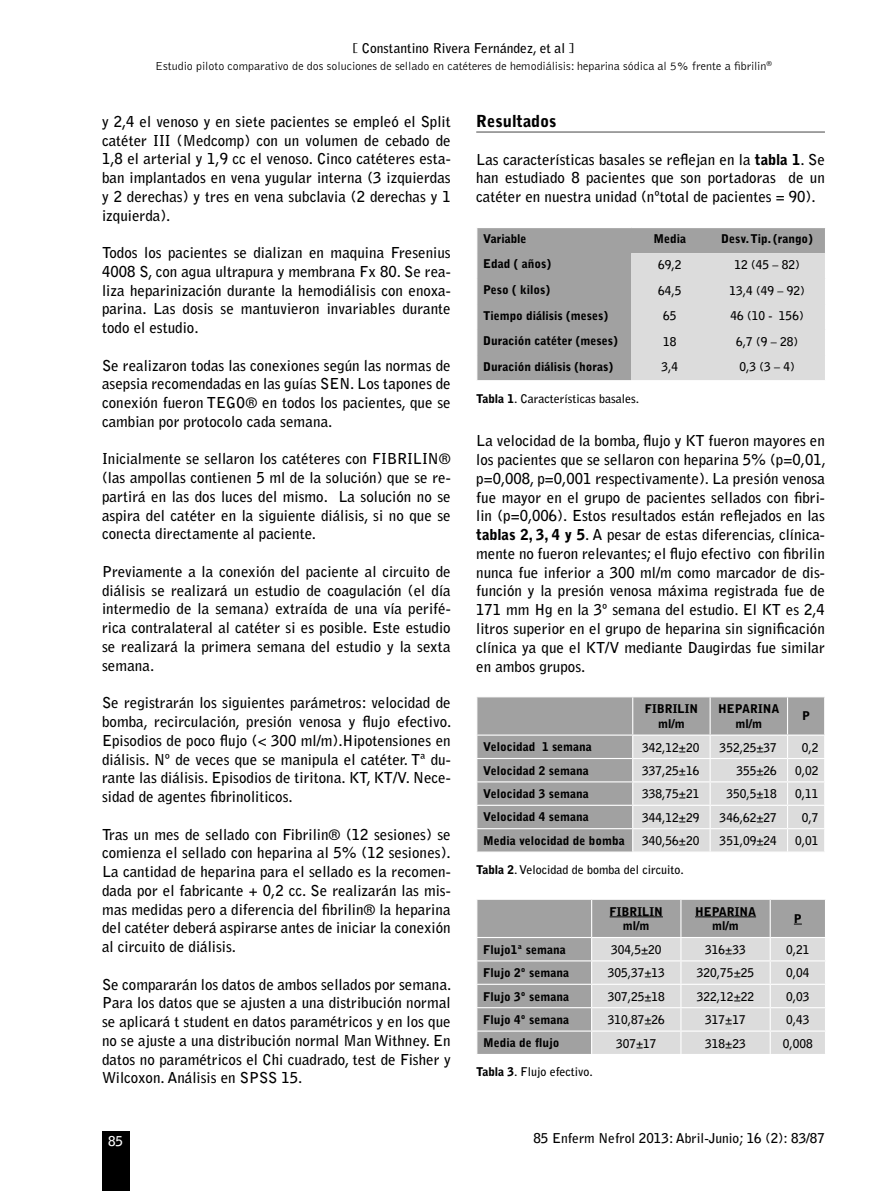
<style>
.page{position:relative;width:893px;height:1191px;background:#fff}
.page>*{position:absolute;margin:0;border:0;box-sizing:border-box;transform-origin:0 0}
.t1{font:900 16.5px "Bell Gothic";color:#000}
.t2{font:700 15px/18.8px "Bell Gothic";color:#000;text-align:justify}
.t3{font:700 13.5px "Bell Gothic";color:#000}
.t4{font:700 13.5px "Bell Gothic";color:#fff}
.t5{font:700 12px "Bell Gothic";color:#000}
.t6{font:900 12px/14.4px "Bell Gothic";color:#000;text-align:center}
.t7{font:300 12px "Bell Gothic";color:#000}
.s1{font-weight:900}
</style>
<div class="page">
<div style="left:102px;top:1131px;width:27px;height:60px;background:#000"></div>
<hr style="left:476px;top:131px;width:349px;height:2px;background:#5a5a5a">
<div style="left:477px;top:228px;width:154px;height:152px;background:#a1a1a1"></div>
<svg style="left:631px;top:228px;width:194px;height:152px;background:#d2d2d2"></svg>
<div style="left:477px;top:697px;width:347px;height:154px;background:#a1a1a1"></div>
<hr style="left:632px;top:697px;width:1px;height:37px;background:#fff">
<hr style="left:710px;top:697px;width:1px;height:37px;background:#fff">
<hr style="left:787px;top:697px;width:1px;height:37px;background:#fff">
<hr style="left:476px;top:734px;width:157px;height:1px;background:#fff">
<hr style="left:633px;top:734px;width:77px;height:1px;background:#fff">
<hr style="left:710px;top:734px;width:77px;height:1px;background:#fff">
<hr style="left:787px;top:734px;width:38px;height:1px;background:#fff">
<hr style="left:476px;top:758px;width:157px;height:1px;background:#fff">
<hr style="left:476px;top:781px;width:157px;height:1px;background:#fff">
<hr style="left:476px;top:804px;width:157px;height:2px;background:#fff">
<hr style="left:476px;top:828px;width:157px;height:1px;background:#fff">
<svg style="left:632px;top:735px;width:192px;height:116px;background:#dedede"></svg>
<svg style="left:477px;top:899px;width:348px;height:155px;background:#a3a3a3"></svg>
<hr style="left:591px;top:899px;width:1px;height:38px;background:#fff">
<hr style="left:680px;top:899px;width:1px;height:38px;background:#fff">
<hr style="left:770px;top:899px;width:1px;height:38px;background:#fff">
<hr style="left:476px;top:937px;width:116px;height:1px;background:#fff">
<hr style="left:476px;top:960px;width:116px;height:1px;background:#fff">
<hr style="left:476px;top:983px;width:116px;height:1px;background:#fff">
<hr style="left:476px;top:1007px;width:116px;height:1px;background:#fff">
<hr style="left:476px;top:1030px;width:116px;height:1px;background:#fff">
<svg style="left:591px;top:937px;width:234px;height:117px;background:#dedede"></svg>
<hr style="left:610px;top:916px;width:53px;height:1px;background:#000">
<hr style="left:695px;top:916px;width:61px;height:1px;background:#000">
<p class="t3" style="left:353px;top:43px;width:223px">[ Constantino Rivera Fernández, et al ]</p>
<p class="t7" style="left:155px;top:61px;width:618px">Estudio piloto comparativo de dos soluciones de sellado en catéteres de hemodiálisis: heparina sódica al 5% frente a fibrilin<sup>®</sup></p>
<p class="t2" style="left:102px;top:113px;width:350px">y 2,4 el venoso y en siete pacientes se empleó el Split catéter III (Medcomp) con un volumen de cebado de 1,8 el arterial y 1,9 cc el venoso. Cinco catéteres esta&shy;ban implantados en vena yugular interna (3 izquierdas y 2 derechas) y tres en vena subclavia (2 derechas y 1 izquierda).</p>
<p class="t2" style="left:102px;top:244px;width:350px">Todos los pacientes se dializan en maquina Fresenius 4008 S, con agua ultrapura y membrana Fx 80. Se rea&shy;liza heparinización durante la hemodiálisis con enoxa&shy;parina. Las dosis se mantuvieron invariables durante todo el estudio.</p>
<p class="t2" style="left:102px;top:357px;width:350px">Se realizaron todas las conexiones según las normas de asepsia recomendadas en las guías SEN. Los tapones de conexión fueron TEGO® en todos los pacientes, que se cambian por protocolo cada semana.</p>
<p class="t2" style="left:102px;top:451px;width:350px">Inicialmente se sellaron los catéteres con FIBRILIN® (las ampollas contienen 5 ml de la solución) que se re&shy;partirá en las dos luces del mismo. La solución no se aspira del catéter en la siguiente diálisis, si no que se conecta directamente al paciente.</p>
<p class="t2" style="left:102px;top:563px;width:350px">Previamente a la conexión del paciente al circuito de diálisis se realizará un estudio de coagulación (el día intermedio de la semana) extraída de una vía perifé&shy;rica contralateral al catéter si es posible. Este estudio se realizará la primera semana del estudio y la sexta semana.</p>
<p class="t2" style="left:102px;top:694px;width:351px">Se registrarán los siguientes parámetros: velocidad de bomba, recirculación, presión venosa y flujo efectivo.<br>Episodios de poco flujo (&lt; 300 ml/m).Hipotensiones en diálisis. Nº de veces que se manipula el catéter. Tª du&shy;rante las diálisis. Episodios de tiritona. KT, KT/V. Nece&shy;sidad de agentes fibrinoliticos.</p>
<p class="t2" style="left:102px;top:826px;width:350px">Tras un mes de sellado con Fibrilin® (12 sesiones) se comienza el sellado con heparina al 5% (12 sesiones).<br>La cantidad de heparina para el sellado es la recomen&shy;dada por el fabricante + 0,2 cc. Se realizarán las mis&shy;mas medidas pero a diferencia del fibrilin® la heparina del catéter deberá aspirarse antes de iniciar la conexión al circuito de diálisis.</p>
<p class="t2" style="left:102px;top:976px;width:351px">Se compararán los datos de ambos sellados por semana.<br>Para los datos que se ajusten a una distribución normal se aplicará t student en datos paramétricos y en los que no se ajuste a una distribución normal Man Withney. En datos no paramétricos el Chi cuadrado, test de Fisher y Wilcoxon. Análisis en SPSS 15.</p>
<p class="t1" style="left:476px;top:115px;width:82px">Resultados</p>
<p class="t2" style="left:476px;top:151px;width:350px">Las características basales se reflejan en la <span class="s1">tabla 1</span>. Se han estudiado 8 pacientes que son portadoras de un catéter en nuestra unidad (nºtotal de pacientes = 90).</p>
<p class="t6" style="left:483px;top:232px;width:45px">Variable</p>
<p class="t6" style="left:654px;top:232px;width:34px">Media</p>
<p class="t6" style="left:721px;top:232px;width:93px">Desv. Tip. (rango)</p>
<p class="t6" style="left:483px;top:258px;width:69px">Edad ( años)</p>
<p class="t5" style="left:658px;top:260px;width:25px">69,2</p>
<p class="t5" style="left:734px;top:260px;width:67px">12 (45 – 82)</p>
<p class="t6" style="left:483px;top:283px;width:69px">Peso ( kilos)</p>
<p class="t5" style="left:658px;top:285px;width:25px">64,5</p>
<p class="t5" style="left:729px;top:285px;width:77px">13,4 (49 – 92)</p>
<p class="t6" style="left:483px;top:309px;width:127px">Tiempo diálisis (meses)</p>
<p class="t5" style="left:663px;top:311px;width:15px">65</p>
<p class="t5" style="left:730px;top:311px;width:75px">46 (10 - 156)</p>
<p class="t6" style="left:483px;top:334px;width:136px">Duración catéter (meses)</p>
<p class="t5" style="left:663px;top:336px;width:15px">18</p>
<p class="t5" style="left:736px;top:336px;width:63px">6,7 (9 – 28)</p>
<p class="t6" style="left:483px;top:360px;width:131px">Duración diálisis (horas)</p>
<p class="t5" style="left:662px;top:362px;width:18px">3,4</p>
<p class="t5" style="left:739px;top:362px;width:57px">0,3 (3 – 4)</p>
<p class="t5" style="left:476px;top:393px;width:164px"><span class="s1">Tabla 1</span>. Características basales.</p>
<p class="t2" style="left:476px;top:433px;width:351px">La velocidad de la bomba, flujo y KT fueron mayores en los pacientes que se sellaron con heparina 5% (p=0,01, p=0,008, p=0,001 respectivamente). La presión venosa fue mayor en el grupo de pacientes sellados con fibri&shy;lin (p=0,006). Estos resultados están reflejados en las <span class="s1">tablas 2, 3, 4 y 5</span>. A pesar de estas diferencias, clínica&shy;mente no fueron relevantes; el flujo efectivo con fibrilin nunca fue inferior a 300 ml/m como marcador de dis&shy;función y la presión venosa máxima registrada fue de 171 mm Hg en la 3º semana del estudio. El KT es 2,4 litros superior en el grupo de heparina sin significación clínica ya que el KT/V mediante Daugirdas fue similar en ambos grupos.</p>
<p class="t6" style="left:645px;top:702px;width:55px">FIBRILIN ml/m</p>
<p class="t6" style="left:718px;top:702px;width:63px">HEPARINA ml/m</p>
<p class="t6" style="left:802px;top:710px;width:10px">P</p>
<p class="t6" style="left:483px;top:740px;width:110px">Velocidad 1 semana</p>
<p class="t5" style="left:642px;top:742px;width:59px">342,12±20</p>
<p class="t5" style="left:720px;top:742px;width:59px">352,25±37</p>
<p class="t5" style="left:802px;top:742px;width:18px">0,2</p>
<p class="t6" style="left:483px;top:764px;width:107px">Velocidad 2 semana</p>
<p class="t5" style="left:642px;top:766px;width:59px">337,25±16</p>
<p class="t5" style="left:736px;top:766px;width:42px">355±26</p>
<p class="t5" style="left:795px;top:766px;width:25px">0,02</p>
<p class="t6" style="left:483px;top:787px;width:107px">Velocidad 3 semana</p>
<p class="t5" style="left:642px;top:789px;width:59px">338,75±21</p>
<p class="t5" style="left:726px;top:789px;width:52px">350,5±18</p>
<p class="t5" style="left:795px;top:789px;width:25px">0,11</p>
<p class="t6" style="left:483px;top:811px;width:107px">Velocidad 4 semana</p>
<p class="t5" style="left:642px;top:812px;width:59px">344,12±29</p>
<p class="t5" style="left:720px;top:812px;width:59px">346,62±27</p>
<p class="t5" style="left:802px;top:812px;width:18px">0,7</p>
<p class="t6" style="left:483px;top:834px;width:143px">Media velocidad de bomba</p>
<p class="t5" style="left:642px;top:836px;width:59px">340,56±20</p>
<p class="t5" style="left:720px;top:836px;width:59px">351,09±24</p>
<p class="t5" style="left:795px;top:836px;width:25px">0,01</p>
<p class="t5" style="left:476px;top:865px;width:209px"><span class="s1">Tabla 2</span>. Velocidad de bomba del circuito.</p>
<p class="t6" style="left:610px;top:905px;width:55px">FIBRILIN ml/m</p>
<p class="t6" style="left:695px;top:905px;width:63px">HEPARINA ml/m</p>
<p class="t6" style="left:794px;top:912px;width:10px">P</p>
<p class="t6" style="left:483px;top:943px;width:84px">Flujo1ª semana</p>
<p class="t5" style="left:611px;top:945px;width:52px">304,5±20</p>
<p class="t5" style="left:705px;top:945px;width:42px">316±33</p>
<p class="t5" style="left:786px;top:945px;width:25px">0,21</p>
<p class="t6" style="left:483px;top:966px;width:87px">Flujo 2º semana</p>
<p class="t5" style="left:608px;top:968px;width:59px">305,37±13</p>
<p class="t5" style="left:697px;top:968px;width:59px">320,75±25</p>
<p class="t5" style="left:786px;top:968px;width:25px">0,04</p>
<p class="t6" style="left:483px;top:990px;width:87px">Flujo 3º semana</p>
<p class="t5" style="left:608px;top:991px;width:59px">307,25±18</p>
<p class="t5" style="left:697px;top:991px;width:59px">322,12±22</p>
<p class="t5" style="left:786px;top:991px;width:25px">0,03</p>
<p class="t6" style="left:483px;top:1013px;width:87px">Flujo 4º semana</p>
<p class="t5" style="left:608px;top:1015px;width:59px">310,87±26</p>
<p class="t5" style="left:705px;top:1015px;width:42px">317±17</p>
<p class="t5" style="left:786px;top:1015px;width:25px">0,43</p>
<p class="t6" style="left:483px;top:1036px;width:78px">Media de flujo</p>
<p class="t5" style="left:616px;top:1038px;width:42px">307±17</p>
<p class="t5" style="left:705px;top:1038px;width:42px">318±23</p>
<p class="t5" style="left:783px;top:1038px;width:32px">0,008</p>
<p class="t5" style="left:476px;top:1067px;width:118px"><span class="s1">Tabla 3</span>. Flujo efectivo.</p>
<p class="t4" style="left:108px;top:1135px;width:17px">85</p>
<p class="t3" style="left:533px;top:1133px;width:293px">85 Enferm Nefrol 2013: Abril-Junio; 16 (2): 83/87</p>
</div>
